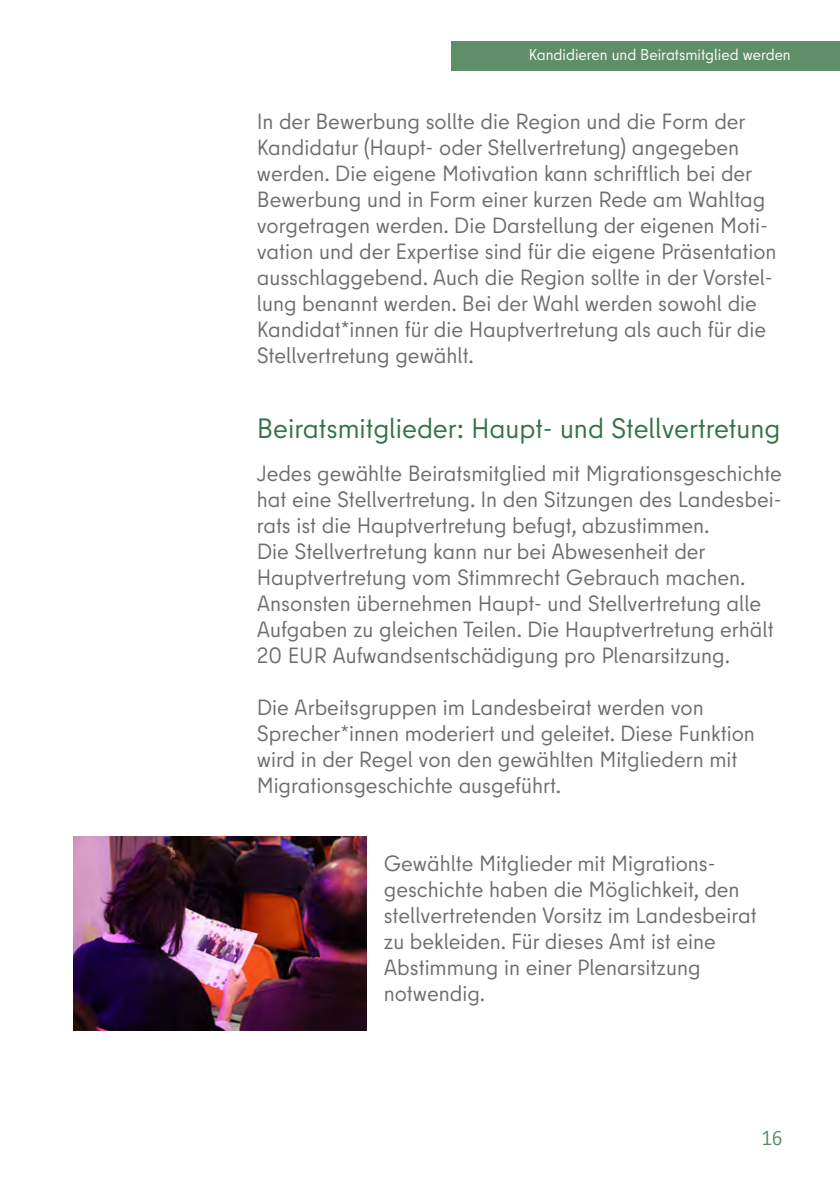
<style>
.page{position:relative;width:840px;height:1191px;background:#fff}
.page>*{position:absolute;margin:0;border:0;box-sizing:border-box;transform-origin:0 0}
.green_sub-headline{font:28px "Berlin Type";color:#357246}
.t1{font:22px/26px "Berlin Type";color:#6c6d70}
.t2{font:20px "BMF Change";color:#588961}
.headlines{font:15.6px "Berlin Type";color:#fff}
</style>
<div class="page">
<div style="left:451px;top:41px;width:388px;height:30px;background:#608e69"></div>
<img style="left:74px;top:836px;width:292px;height:194px">
<p class="headlines" style="left:528px;top:44px;width:263px">Kandidieren und Beiratsmitglied werden</p>
<p class="t1" style="left:257px;top:108px;width:521px">In der Bewerbung sollte die Region und die Form der Kandidatur (Haupt- oder Stellvertretung) angegeben werden. Die eigene Motivation kann schriftlich bei der Bewerbung und in Form einer kurzen Rede am Wahltag vorgetragen werden. Die Darstellung der eigenen Moti&shy;vation und der Expertise sind für die eigene Präsentation ausschlaggebend. Auch die Region sollte in der Vorstel&shy;lung benannt werden. Bei der Wahl werden sowohl die Kandidat*innen für die Hauptvertretung als auch für die Stellvertretung gewählt.</p>
<p class="green_sub-headline" style="left:257px;top:411px;width:525px">Beiratsmitglieder: Haupt- und Stellvertretung</p>
<p class="t1" style="left:257px;top:460px;width:526px;text-align:justify">Jedes gewählte Beiratsmitglied mit Migrationsgeschichte hat eine Stellvertretung. In den Sitzungen des Landesbei&shy;rats ist die Hauptvertretung befugt, abzustimmen.</p>
<p class="t1" style="left:257px;top:538px;width:450px">Die Stellvertretung kann nur bei Abwesenheit der</p>
<p class="t1" style="left:257px;top:564px;width:490px">Hauptvertretung vom Stimmrecht Gebrauch machen.</p>
<p class="t1" style="left:257px;top:590px;width:518px">Ansonsten übernehmen Haupt- und Stellvertretung alle<br>Aufgaben zu gleichen Teilen. Die Hauptvertretung erhält<br>20 EUR Aufwandsentschädigung pro Plenarsitzung.</p>
<p class="t1" style="left:257px;top:694px;width:448px">Die Arbeitsgruppen im Landesbeirat werden von</p>
<p class="t1" style="left:257px;top:720px;width:499px">Sprecher*innen moderiert und geleitet. Diese Funktion wird in der Regel von den gewählten Mitgliedern mit<br>Migrationsgeschichte ausgeführt.</p>
<p class="t1" style="left:383px;top:850px;width:333px">Gewählte Mitglieder mit Migrations-</p>
<p class="t1" style="left:383px;top:876px;width:374px">geschichte haben die Möglichkeit, den stellvertretenden Vorsitz im Landesbeirat</p>
<p class="t1" style="left:383px;top:928px;width:333px">zu bekleiden. Für dieses Amt ist eine</p>
<p class="t1" style="left:383px;top:954px;width:318px">Abstimmung in einer Plenarsitzung</p>
<p class="t1" style="left:383px;top:980px;width:103px">notwendig.</p>
<p class="t2" style="left:761px;top:1124px;width:22px">16</p>
</div>
